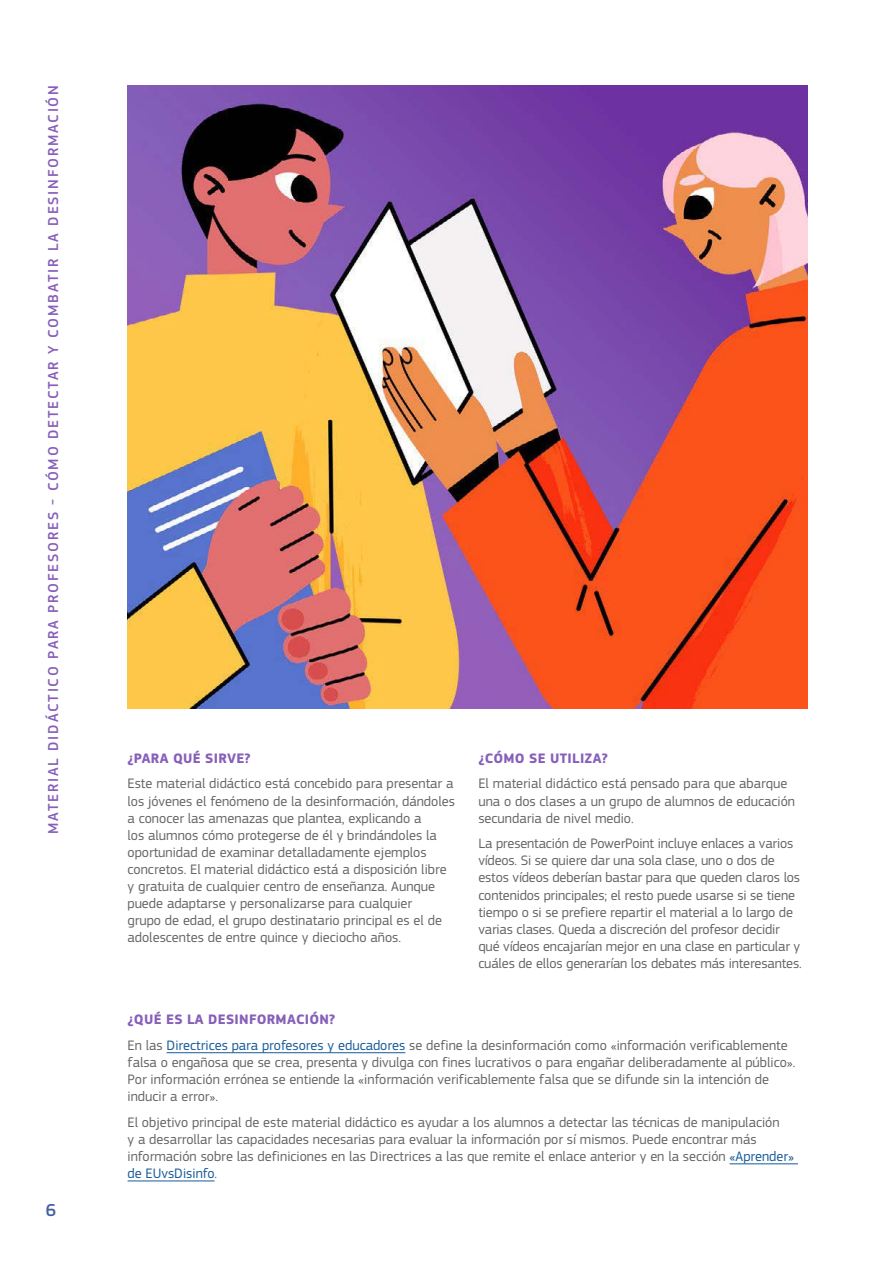
<style>
.page{position:relative;width:893px;height:1263px;background:#fff}
.page>*{position:absolute;margin:0;border:0;box-sizing:border-box;transform-origin:0 0}
.t1{font:500 18px "EC Square Sans Pro";color:#4460a5}
.t2{font:500 15px "EC Square Sans Pro";letter-spacing:.12em;color:#875fb9}
.Body_text_P{font:14.25px/17.1px "EC Square Sans Pro";color:#646567}
.Heading_2_H2{font:700 14.25px "EC Square Sans Pro";letter-spacing:.02em;color:#875fb9}
.Body_text_P-2{font:700 14.25px "EC Square Sans Pro";letter-spacing:.02em;color:#875fb9}
.s1{color:#165b9a}
</style>
<div class="page">
<img style="left:128px;top:85px;width:680px;height:623px">
<hr style="left:167px;top:1052px;width:238px;height:1px;background:#165b9a">
<hr style="left:730px;top:1163px;width:68px;height:1px;background:#165b9a">
<hr style="left:128px;top:1180px;width:87px;height:1px;background:#165b9a">
<p class="t2" style="left:44px;top:834px;width:751px;rotate:-90deg">MATERIAL DIDÁCTICO PARA PROFESORES - CÓMO DETECTAR Y COMBATIR LA DESINFORMACIÓN</p>
<p class="t1" style="left:46px;top:1199px;width:12px">6</p>
<h2 class="Heading_2_H2" style="left:128px;top:749px;width:125px">¿PARA QUÉ SIRVE?</h2>
<p class="Body_text_P" style="left:128px;top:775px;width:329px">Este material didáctico está concebido para presentar a los jóvenes el fenómeno de la desinformación, dándoles a conocer las amenazas que plantea, explicando a<br>los alumnos cómo protegerse de él y brindándoles la oportunidad de examinar detalladamente ejemplos concretos. El material didáctico está a disposición libre y gratuita de cualquier centro de enseñanza. Aunque puede adaptarse y personalizarse para cualquier<br>grupo de edad, el grupo destinatario principal es el de adolescentes de entre quince y dieciocho años.</p>
<h2 class="Heading_2_H2" style="left:478px;top:749px;width:131px">¿CÓMO SE UTILIZA?</h2>
<p class="Body_text_P" style="left:478px;top:775px;width:318px">El material didáctico está pensado para que abarque una o dos clases a un grupo de alumnos de educación secundaria de nivel medio.</p>
<p class="Body_text_P" style="left:478px;top:835px;width:325px">La presentación de PowerPoint incluye enlaces a varios vídeos. Si se quiere dar una sola clase, uno o dos de estos vídeos deberían bastar para que queden claros los contenidos principales; el resto puede usarse si se tiene tiempo o si se prefiere repartir el material a lo largo de varias clases. Queda a discreción del profesor decidir qué vídeos encajarían mejor en una clase en particular y cuáles de ellos generarían los debates más interesantes.</p>
<p class="Body_text_P-2" style="left:128px;top:1011px;width:209px">¿QUÉ ES LA DESINFORMACIÓN?</p>
<p class="Body_text_P" style="left:128px;top:1036px;width:670px">En las <span class="s1">Directrices para profesores y educadores</span> se define la desinformación como «información verificablemente falsa o engañosa que se crea, presenta y divulga con fines lucrativos o para engañar deliberadamente al público».<br>Por información errónea se entiende la «información verificablemente falsa que se difunde sin la intención de inducir a error».</p>
<p class="Body_text_P" style="left:128px;top:1113px;width:668px">El objetivo principal de este material didáctico es ayudar a los alumnos a detectar las técnicas de manipulación<br>y a desarrollar las capacidades necesarias para evaluar la información por sí mismos. Puede encontrar más información sobre las definiciones en las Directrices a las que remite el enlace anterior y en la sección <span class="s1">«Aprender» de EUvsDisinfo</span>.</p>
</div>
